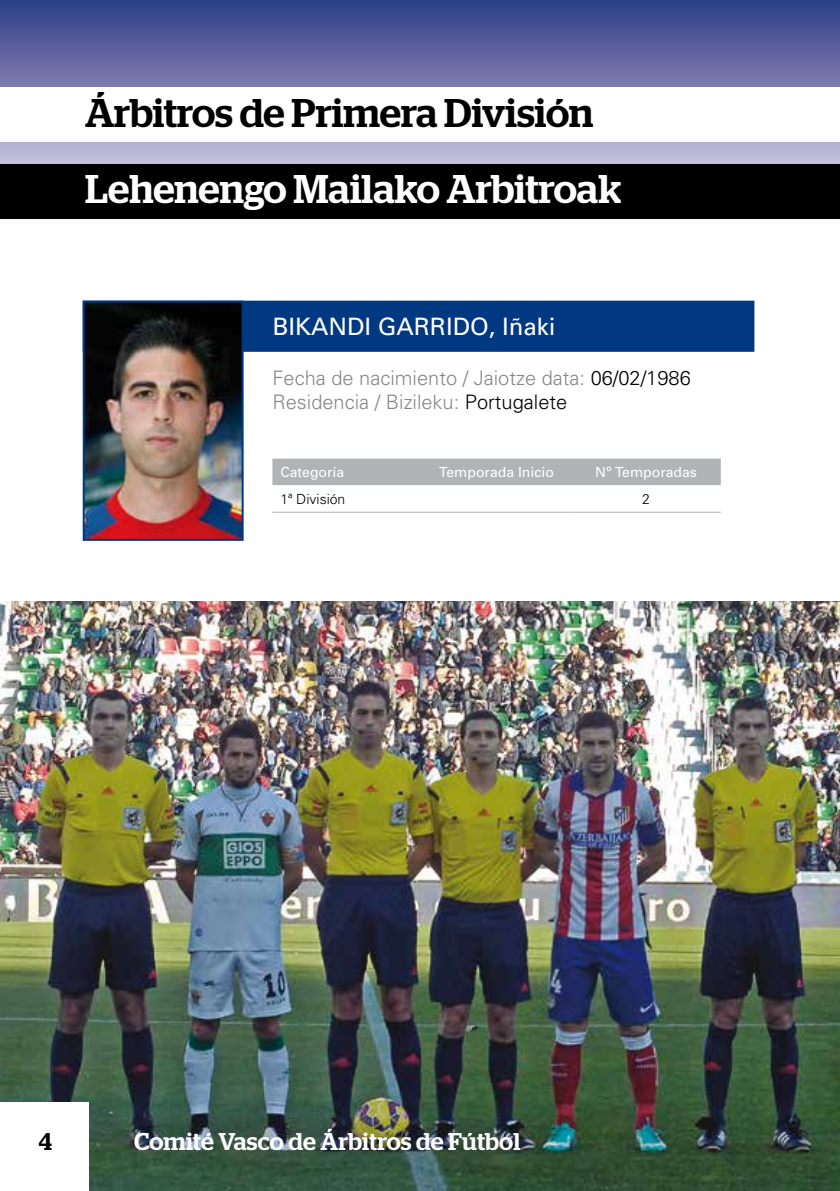
<style>
.page{position:relative;width:840px;height:1191px;background:#fff}
.page>*{position:absolute;margin:0;border:0;box-sizing:border-box;transform-origin:0 0}
.t1{font:500 40px "Stag";color:#000}
.t2{font:500 40px "Stag";color:#fff}
.t3{font:500 24.2px "Stag";letter-spacing:.005em;color:#fff}
.t4{font:500 24.2px "Stag";color:#000}
.t5{font:24px "Univers";color:#fff}
.t6{font:300 20px/24px "Univers";color:#87888a}
.t7{font:14px "Univers";color:#fff}
.t8{font:300 14px "Univers";color:#000}
.s1{color:#000}
</style>
<div class="page">
<svg style="left:0;top:0;width:839px;height:164px;background:#6a6fa6"></svg>
<img style="left:0;top:601px;width:839px;height:590px">
<div style="left:0;top:87px;width:839px;height:55px;background:#fff"></div>
<div style="left:0;top:164px;width:839px;height:55px;background:#000"></div>
<div style="left:0;top:1102px;width:89px;height:89px;background:#fff"></div>
<div style="left:83px;top:301px;width:671px;height:51px;background:#003882;border:2px solid #003882"></div>
<img style="left:86px;top:304px;width:154px;height:234px">
<div style="left:83px;top:301px;width:160px;height:240px;border:2px solid #003882"></div>
<div style="left:272px;top:458px;width:448px;height:27px;background:#b1b3b4"></div>
<hr style="left:272px;top:512px;width:149px;height:1px;background:#b1b3b4">
<hr style="left:421px;top:512px;width:150px;height:1px;background:#b1b3b4">
<hr style="left:571px;top:512px;width:149px;height:1px;background:#b1b3b4">
<h1 class="t1" style="left:85px;top:98px;width:509px">Árbitros de Primera División</h1>
<h1 class="t2" style="left:85px;top:175px;width:537px">Lehenengo Mailako Arbitroak</h1>
<p class="t5" style="left:272px;top:313px;width:284px">BIKANDI GARRIDO, Iñaki</p>
<p class="t6" style="left:272px;top:365px;width:419px">Fecha de nacimiento / Jaiotze data: <span class="s1">06/02/1986<br></span>Residencia / Bizileku: <span class="s1">Portugalete</span></p>
<p class="t7" style="left:280px;top:464px;width:65px">Categoría</p>
<p class="t7" style="left:439px;top:464px;width:116px">Temporada Inicio</p>
<p class="t7" style="left:594px;top:464px;width:103px">Nº Temporadas</p>
<p class="t8" style="left:280px;top:491px;width:66px">1ª División</p>
<p class="t8" style="left:641px;top:491px;width:9px">2</p>
<p class="t4" style="left:39px;top:1132px;width:15px">4</p>
<p class="t3" style="left:134px;top:1132px;width:387px">Comité Vasco de Árbitros de Fútbol</p>
</div>
